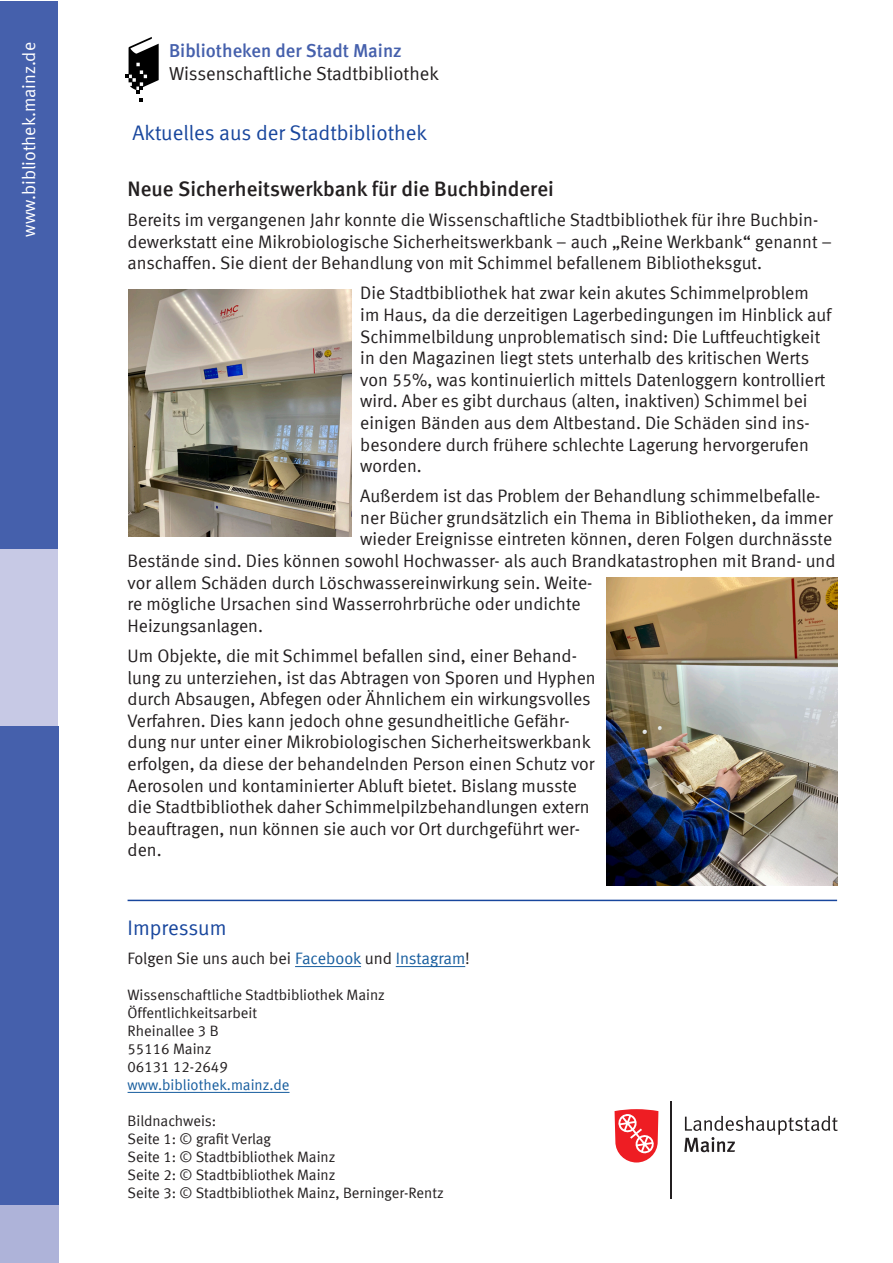
<style>
.page{position:relative;width:893px;height:1263px;background:#fff}
.page>*{position:absolute;margin:0;border:0;box-sizing:border-box;transform-origin:0 0}
.t1{font:700 21px "Mainz Meta";color:#231f20}
.t2{font:21px "Mainz Meta";color:#18469d}
.t3{font:18.75px "Mainz Meta";color:#231f20}
.t4{font:700 18.75px "Mainz Meta";color:#4560ac}
.t5{font:18px/21.6px "Mainz Meta";color:#231f20}
.t6{font:18px "Mainz Meta";color:#fff}
.t7{font:16.5px "Mainz Meta";color:#231f20}
.t8{font:15px "Mainz Meta";color:#231f20}
.t9{font:15px "Mainz Meta";color:#175d9e}
.s1{color:#175d9e}
</style>
<div class="page">
<div style="left:0;top:1px;width:58px;height:548px;background:#4560ac"></div>
<div style="left:0;top:549px;width:57px;height:177px;background:#c7c9e5"></div>
<div style="left:0;top:1204px;width:58px;height:58px;background:#aeb3d9"></div>
<svg style="left:684px;top:1116px;width:154px;height:36px"></svg>
<hr style="left:671px;top:1101px;width:1px;height:97px;background:#231f20">
<svg style="left:615px;top:1109px;width:43px;height:53px"></svg>
<svg style="left:125px;top:37px;width:34px;height:64px"></svg>
<div style="left:0;top:726px;width:58px;height:478px;background:#4560ac"></div>
<hr style="left:295px;top:966px;width:66px;height:1px;background:#175d9e">
<hr style="left:396px;top:966px;width:69px;height:1px;background:#175d9e">
<hr style="left:128px;top:1092px;width:162px;height:1px;background:#175d9e">
<hr style="left:128px;top:900px;width:709px;height:1px;background:#18469d">
<img style="left:607px;top:577px;width:231px;height:308px">
<img style="left:129px;top:289px;width:223px;height:247px">
<p class="t6" style="left:19px;top:237px;width:196px;rotate:-90deg">www.bibliothek.mainz.de</p>
<p class="t4" style="left:169px;top:40px;width:234px">Bibliotheken der Stadt Mainz</p>
<p class="t3" style="left:169px;top:62px;width:271px">Wissenschaftliche Stadtbibliothek</p>
<p class="t2" style="left:132px;top:120px;width:296px">Aktuelles aus der Stadtbibliothek</p>
<p class="t1" style="left:128px;top:176px;width:428px">Neue Sicherheitswerkbank für die Buchbinderei</p>
<p class="t5" style="left:128px;top:209px;width:706px">Bereits im vergangenen Jahr konnte die Wissenschaftliche Stadtbibliothek für ihre Buchbin&shy;dewerkstatt eine Mikrobiologische Sicherheitswerkbank – auch „Reine Werkbank“ genannt – anschaffen. Sie dient der Behandlung von mit Schimmel befallenem Bibliotheksgut.</p>
<p class="t5" style="left:360px;top:282px;width:473px">Die Stadtbibliothek hat zwar kein akutes Schimmelproblem im Haus, da die derzeitigen Lagerbedingungen im Hinblick auf Schimmelbildung unproblematisch sind: Die Luftfeuchtigkeit in den Magazinen liegt stets unterhalb des kritischen Werts von 55%, was kontinuierlich mittels Datenloggern kontrolliert wird. Aber es gibt durchaus (alten, inaktiven) Schimmel bei einigen Bänden aus dem Altbestand. Die Schäden sind ins&shy;besondere durch frühere schlechte Lagerung hervorgerufen worden.</p>
<p class="t5" style="left:360px;top:485px;width:462px">Außerdem ist das Problem der Behandlung schimmelbefalle-</p>
<p class="t5" style="left:360px;top:507px;width:474px">ner Bücher grundsätzlich ein Thema in Bibliotheken, da immer</p>
<p class="t5" style="left:360px;top:528px;width:473px">wieder Ereignisse eintreten können, deren Folgen durchnässte</p>
<p class="t5" style="left:128px;top:550px;width:709px">Bestände sind. Dies können sowohl Hochwasser- als auch Brandkatastrophen mit Brand- und</p>
<p class="t5" style="left:128px;top:571px;width:466px">vor allem Schäden durch Löschwassereinwirkung sein. Weite-</p>
<p class="t5" style="left:128px;top:593px;width:455px">re mögliche Ursachen sind Wasserrohrbrüche oder undichte</p>
<p class="t5" style="left:128px;top:615px;width:137px">Heizungsanlagen.</p>
<p class="t5" style="left:128px;top:645px;width:470px">Um Objekte, die mit Schimmel befallen sind, einer Behand&shy;lung zu unterziehen, ist das Abtragen von Sporen und Hyphen durch Absaugen, Abfegen oder Ähnlichem ein wirkungsvolles Verfahren. Dies kann jedoch ohne gesundheitliche Gefähr&shy;dung nur unter einer Mikrobiologischen Sicherheitswerkbank erfolgen, da diese der behandelnden Person einen Schutz vor Aerosolen und kontaminierter Abluft bietet. Bislang musste die Stadtbibliothek daher Schimmelpilzbehandlungen extern beauftragen, nun können sie auch vor Ort durchgeführt wer&shy;den.</p>
<p class="t2" style="left:128px;top:915px;width:100px">Impressum</p>
<p class="t7" style="left:128px;top:949px;width:344px">Folgen Sie uns auch bei <span class="s1">Facebook</span> und <span class="s1">Instagram</span>!</p>
<p class="t8" style="left:128px;top:986px;width:259px">Wissenschaftliche Stadtbibliothek Mainz</p>
<p class="t8" style="left:128px;top:1004px;width:131px">Öffentlichkeitsarbeit</p>
<p class="t8" style="left:128px;top:1022px;width:93px">Rheinallee 3 B</p>
<p class="t8" style="left:128px;top:1040px;width:85px">55116 Mainz</p>
<p class="t8" style="left:128px;top:1058px;width:102px">06131 12-2649</p>
<p class="t9" style="left:128px;top:1076px;width:163px">www.bibliothek.mainz.de</p>
<p class="t8" style="left:128px;top:1112px;width:90px">Bildnachweis:</p>
<p class="t8" style="left:128px;top:1130px;width:145px">Seite 1: © grafit Verlag</p>
<p class="t8" style="left:128px;top:1148px;width:209px">Seite 1: © Stadtbibliothek Mainz</p>
<p class="t8" style="left:128px;top:1166px;width:209px">Seite 2: © Stadtbibliothek Mainz</p>
<p class="t8" style="left:128px;top:1184px;width:318px">Seite 3: © Stadtbibliothek Mainz, Berninger-Rentz</p>
</div>
